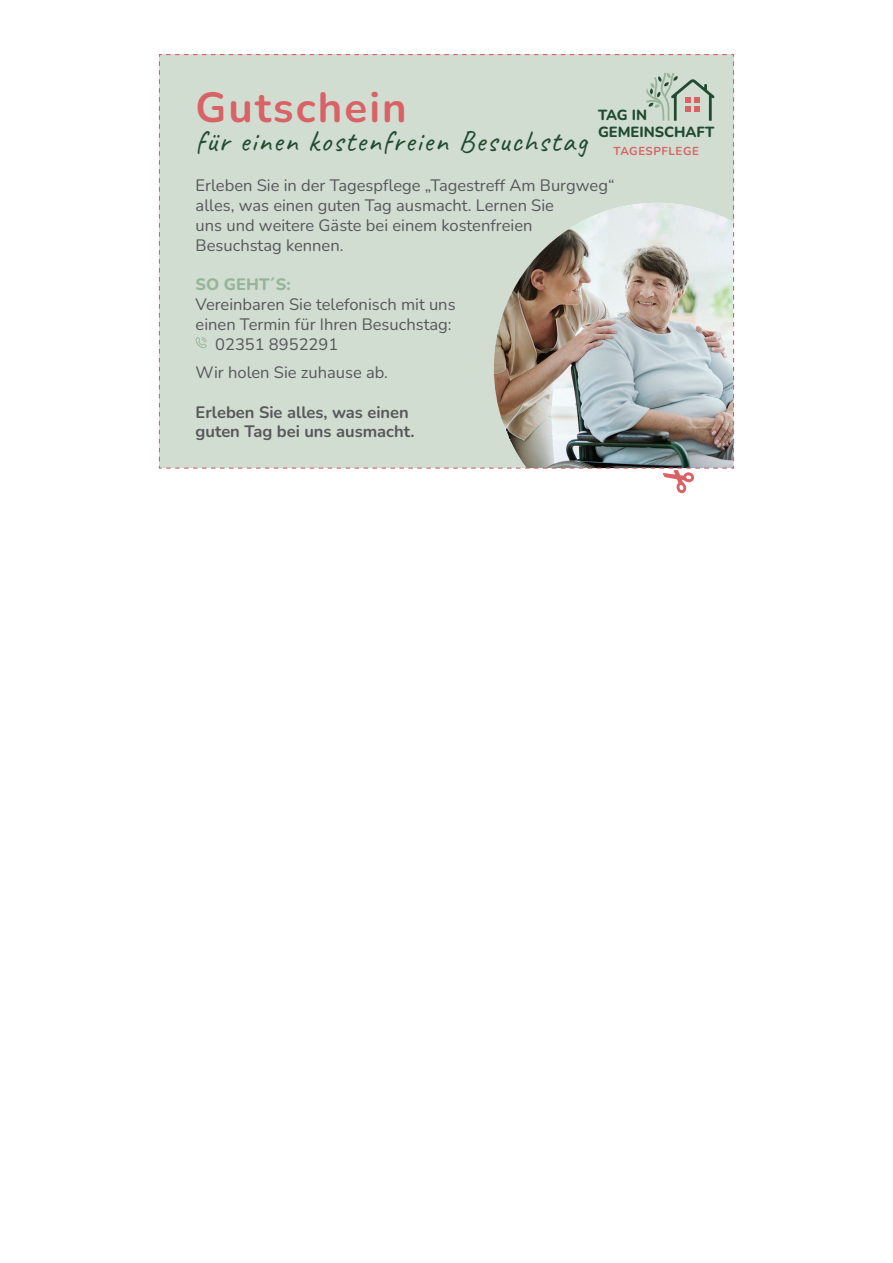
<style>
.page{position:relative;width:893px;height:1263px;background:#fff}
.page>*{position:absolute;margin:0;border:0;box-sizing:border-box;transform-origin:0 0}
.t1{font:700 42px "Nunito";letter-spacing:.05em;color:#d96267}
.t2{font:30px "Caveat";letter-spacing:.05em;color:#204b31}
.t3{font:16.5px/19.8px "Nunito";color:#57585a}
.t4{font:700 16.5px/19.8px "Nunito";color:#57585a}
.t5{font:800 16.5px "Nunito";color:#97b49b}
.t6{font:800 14.7px/16.6px "Nunito";color:#204b31}
.t7{font:700 11.55px "Nunito";letter-spacing:.05em;color:#d96267}
</style>
<div class="page">
<svg style="left:158px;top:54px;width:577px;height:415px;background:#c9d1c6"></svg>
<svg style="left:166px;top:467px;width:563px;height:26px"></svg>
<svg style="left:196px;top:337px;width:11px;height:11px"></svg>
<svg style="left:646px;top:73px;width:69px;height:48px;background:#b7c3b5"></svg>
<p class="t1" style="left:196px;top:78px;width:213px">Gutschein</p>
<p class="t6" style="left:598px;top:106px;width:118px">TAG IN<br>GEMEINSCHAFT</p>
<p class="t7" style="left:613px;top:143px;width:87px">TAGESPFLEGE</p>
<p class="t2" style="left:196px;top:123px;width:393px">für einen kostenfreien Besuchstag</p>
<p class="t3" style="left:196px;top:175px;width:420px">Erleben Sie in der Tagespflege „Tagestreff Am Burgweg“</p>
<p class="t3" style="left:196px;top:195px;width:360px">alles, was einen guten Tag ausmacht. Lernen Sie uns und weitere Gäste bei einem kostenfreien<br>Besuchstag kennen.</p>
<p class="t5" style="left:196px;top:273px;width:97px">SO GEHT´S:</p>
<p class="t3" style="left:196px;top:294px;width:261px">Vereinbaren Sie telefonisch mit uns</p>
<p class="t3" style="left:196px;top:314px;width:258px">einen Termin für Ihren Besuchstag:</p>
<p class="t3" style="left:215px;top:333px;width:125px">02351 8952291</p>
<p class="t3" style="left:196px;top:362px;width:194px">Wir holen Sie zuhause ab.</p>
<p class="t4" style="left:196px;top:401px;width:220px">Erleben Sie alles, was einen guten Tag bei uns ausmacht.</p>
</div>
